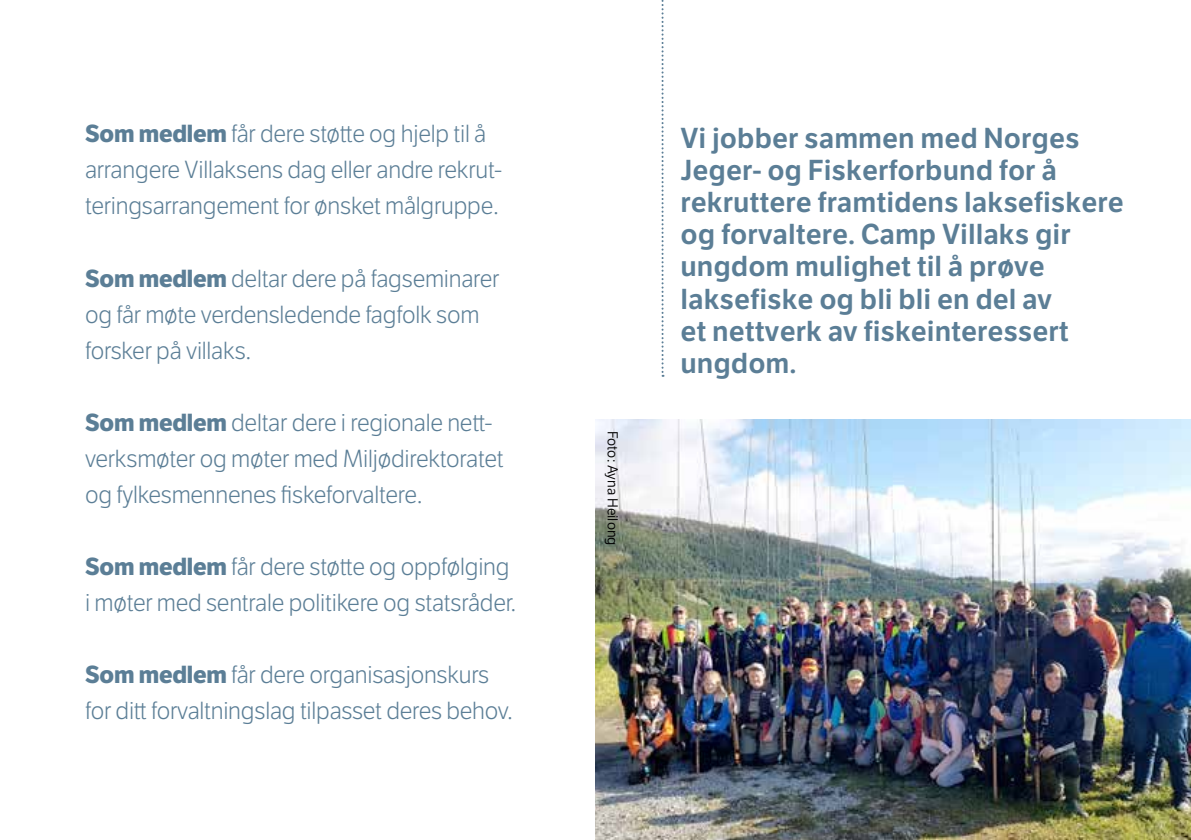
<style>
.page{position:relative;width:1191px;height:840px;background:#fff}
.page>*{position:absolute;margin:0;border:0;box-sizing:border-box;transform-origin:0 0}
.t1{font:600 28px/32.2px "LFT Etica";color:#5b7e96}
.t2{font:300 24px/36px "LFT Etica";letter-spacing:-.01em;color:#5b7e96}
.t3{font:14px "LFT Etica";color:#000}
.s1{font-weight:700}
</style>
<div class="page">
<img style="left:595px;top:420px;width:596px;height:419px">
<svg style="left:661px;top:0;width:2px;height:376px"></svg>
<p class="t2" style="left:85px;top:117px;width:419px"><span class="s1">Som medlem</span> får dere støtte og hjelp til å arrangere Villaksens dag eller andre rekrut&shy;teringsarrangement for ønsket målgruppe.</p>
<p class="t2" style="left:85px;top:261px;width:416px"><span class="s1">Som medlem</span> deltar dere på fagseminarer og får møte verdensledende fagfolk som forsker på villaks.</p>
<p class="t2" style="left:85px;top:405px;width:420px"><span class="s1">Som medlem</span> deltar dere i regionale nett&shy;verksmøter og møter med Miljødirektoratet og fylkesmennenes fiskeforvaltere.</p>
<p class="t2" style="left:85px;top:549px;width:433px"><span class="s1">Som medlem</span> får dere støtte og oppfølging i møter med sentrale politikere og statsråder.</p>
<p class="t2" style="left:85px;top:657px;width:429px"><span class="s1">Som medlem</span> får dere organisasjonskurs for ditt forvaltningslag tilpasset deres behov.</p>
<p class="t3" style="left:621px;top:431px;width:116px;rotate:90deg">Foto: Ayna Heilong</p>
<p class="t1" style="left:680px;top:122px;width:445px">Vi jobber sammen med Norges<br>Jeger- og Fiskerforbund for å rekruttere framtidens laksefiskere og forvaltere. Camp Villaks gir ungdom mulighet til å prøve laksefiske og bli bli en del av<br>et nettverk av fiskeinteressert ungdom.</p>
</div>
